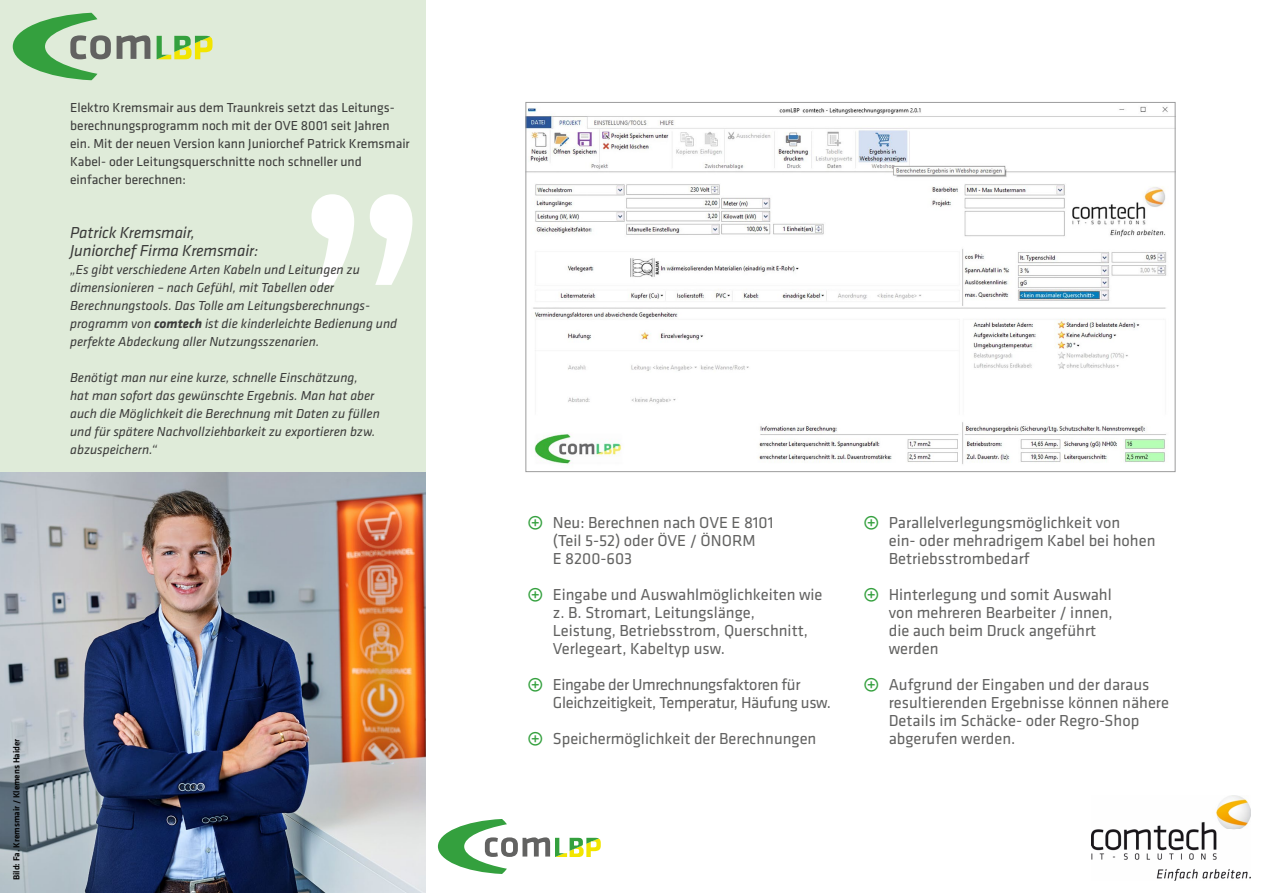
<style>
.page{position:relative;width:1263px;height:893px;background:#fff}
.page>*{position:absolute;margin:0;border:0;box-sizing:border-box;transform-origin:0 0}
.t1{font:16.5px/18px "Klavika";color:#626261}
.t2{font:16.5px/18px "Klavika";letter-spacing:-.02em;color:#626261}
.t3{font:italic 16.5px/18px "Klavika";letter-spacing:-.01em;color:#3a3a39}
.t4{font:italic 13.5px/18px "Klavika";color:#3a3a39}
.t5{font:13.5px/18px "Klavika";color:#3a3a39}
.t6{font:500 9px "Klavika";color:#000}
.s1{font-weight:700}
.s2{color:#34a03e}
</style>
<div class="page">
<div style="left:0;top:0;width:425px;height:893px;background:#dfebd9"></div>
<svg style="left:311px;top:194px;width:101px;height:91px"></svg>
<img style="left:0;top:472px;width:425px;height:421px">
<svg style="left:13px;top:13px;width:98px;height:67px"></svg>
<svg style="left:117px;top:35px;width:33px;height:24px"></svg>
<svg style="left:156px;top:36px;width:57px;height:24px"></svg>
<svg style="left:438px;top:819px;width:163px;height:55px"></svg>
<img style="left:1091px;top:795px;width:159px;height:85px">
<img style="left:527px;top:106px;width:646px;height:359px">
<p class="t5" style="left:70px;top:98px;width:341px">Elektro Kremsmair aus dem Traunkreis setzt das Leitungs&shy;berechnungsprogramm noch mit der OVE 8001 seit Jahren ein. Mit der neuen Version kann Juniorchef Patrick Kremsmair Kabel- oder Leitungsquerschnitte noch schneller und einfacher berechnen:</p>
<p class="t3" style="left:70px;top:223px;width:190px">Patrick Kremsmair,<br>Juniorchef Firma Kremsmair:</p>
<p class="t4" style="left:70px;top:260px;width:329px">„Es gibt verschiedene Arten Kabeln und Leitungen zu dimensionieren – nach Gefühl, mit Tabellen oder Berechnungstools. Das Tolle am Leitungsberechnungs&shy;programm von <span class="s1">comtech</span> ist die kinderleichte Bedienung und perfekte Abdeckung aller Nutzungsszenarien.</p>
<p class="t4" style="left:70px;top:368px;width:311px">Benötigt man nur eine kurze, schnelle Einschätzung, hat man sofort das gewünschte Ergebnis. Man hat aber auch die Möglichkeit die Berechnung mit Daten zu füllen und für spätere Nachvollziehbarkeit zu exportieren bzw. abzuspeichern.“</p>
<p class="t6" style="left:10px;top:880px;width:143px;rotate:-90deg">Bild: Fa. Kremsmair / Klemens Haider</p>
<p class="t1" style="left:553px;top:513px;width:222px;text-indent:-26px"><span class="s2">□■▼□●□■▼</span> Neu: Berechnen nach OVE E 8101 (Teil 5-52) oder ÖVE / ÖNORM<br>E 8200-603</p>
<p class="t1" style="left:553px;top:585px;width:271px;text-indent:-26px"><span class="s2">□■▼□●□■▼</span> Eingabe und Auswahlmöglichkeiten wie z. B. Stromart, Leitungslänge,<br>Leistung, Betriebsstrom, Querschnitt, Verlegeart, Kabeltyp usw.</p>
<p class="t2" style="left:553px;top:675px;width:280px;text-indent:-26px"><span class="s2">□■▼□●□■▼</span> Eingabe der Umrechnungsfaktoren für<br>Gleichzeitigkeit, Temperatur, Häufung usw.</p>
<p class="t1" style="left:527px;top:729px;width:291px"><span class="s2">□■▼□●□■▼</span> Speichermöglichkeit der Berechnungen</p>
<p class="t1" style="left:889px;top:513px;width:268px;text-indent:-26px"><span class="s2">□■▼□●□■▼</span> Parallelverlegungsmöglichkeit von<br>ein- oder mehradrigem Kabel bei hohen<br>Betriebsstrombedarf</p>
<p class="t1" style="left:889px;top:585px;width:226px;text-indent:-26px"><span class="s2">□■▼□●□■▼</span> Hinterlegung und somit Auswahl von mehreren Bearbeiter / innen, die auch beim Druck angeführt werden</p>
<p class="t1" style="left:889px;top:675px;width:282px;text-indent:-26px"><span class="s2">□■▼□●□■▼</span> Aufgrund der Eingaben und der daraus resultierenden Ergebnisse können nähere Details im Schäcke- oder Regro-Shop abgerufen werden.</p>
</div>
